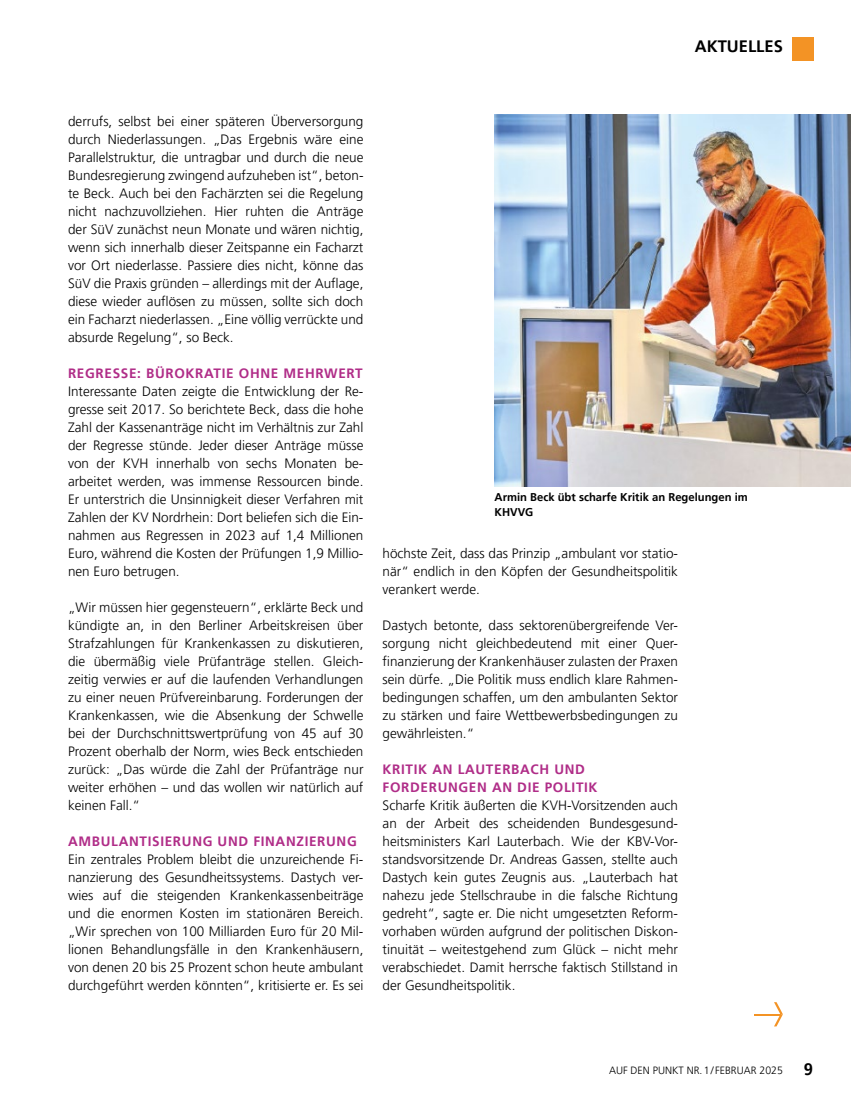
<style>
.page{position:relative;width:851px;height:1106px;background:#fff}
.page>*{position:absolute;margin:0;border:0;box-sizing:border-box;transform-origin:0 0}
.t1{font:700 16.5px "Frutiger LT Pro";color:#000}
.t2{font:300 13.5px/18px "Frutiger LT Pro";color:#000;text-align:justify}
.t3{font:700 13.5px/18px "Frutiger LT Pro";letter-spacing:.05em;color:#b02d88}
.t4{font:700 11.25px/15px "Frutiger LT Pro";color:#000}
.t5{font:300 10.5px "Frutiger LT Pro";color:#000}
</style>
<div class="page">
<hr style="left:754px;top:1013px;width:27px;height:2px;background:#f39325">
<svg style="left:773px;top:1002px;width:9px;height:24px"></svg>
<img style="left:494px;top:115px;width:356px;height:371px">
<div style="left:792px;top:37px;width:22px;height:24px;background:#f39325"></div>
<p class="t1" style="left:694px;top:36px;width:90px">AKTUELLES</p>
<p class="t2" style="left:68px;top:112px;width:297px">derrufs, selbst bei einer späteren Überversorgung durch Niederlassungen. „Das Ergebnis wäre eine Parallelstruktur, die untragbar und durch die neue Bundesregierung zwingend aufzuheben ist“, beton&shy;te Beck. Auch bei den Fachärzten sei die Regelung nicht nachzuvollziehen. Hier ruhten die Anträge der SüV zunächst neun Monate und wären nichtig, wenn sich innerhalb dieser Zeitspanne ein Facharzt vor Ort niederlasse. Passiere dies nicht, könne das SüV die Praxis gründen – allerdings mit der Auflage, diese wieder auflösen zu müssen, sollte sich doch ein Facharzt niederlassen. „Eine völlig verrückte und absurde Regelung“, so Beck.</p>
<p class="t3" style="left:68px;top:364px;width:296px">REGRESSE: BÜROKRATIE OHNE MEHRWERT</p>
<p class="t2" style="left:68px;top:382px;width:297px">Interessante Daten zeigte die Entwicklung der Re&shy;gresse seit 2017. So berichtete Beck, dass die hohe Zahl der Kassenanträge nicht im Verhältnis zur Zahl der Regresse stünde. Jeder dieser Anträge müsse von der KVH innerhalb von sechs Monaten be&shy;arbeitet werden, was immense Ressourcen binde.<br>Er unterstrich die Unsinnigkeit dieser Verfahren mit Zahlen der KV Nordrhein: Dort beliefen sich die Ein&shy;nahmen aus Regressen in 2023 auf 1,4 Millionen Euro, während die Kosten der Prüfungen 1,9 Millio&shy;nen Euro betrugen.</p>
<p class="t2" style="left:68px;top:598px;width:297px">„Wir müssen hier gegensteuern“, erklärte Beck und kündigte an, in den Berliner Arbeitskreisen über Strafzahlungen für Krankenkassen zu diskutieren, die übermäßig viele Prüfanträge stellen. Gleich&shy;zeitig verwies er auf die laufenden Verhandlungen zu einer neuen Prüfvereinbarung. Forderungen der Krankenkassen, wie die Absenkung der Schwelle bei der Durchschnittswertprüfung von 45 auf 30<br>Prozent oberhalb der Norm, wies Beck entschieden zurück: „Das würde die Zahl der Prüfanträge nur weiter erhöhen – und das wollen wir natürlich auf keinen Fall.“</p>
<p class="t3" style="left:68px;top:832px;width:290px">AMBULANTISIERUNG UND FINANZIERUNG</p>
<p class="t2" style="left:68px;top:850px;width:297px">Ein zentrales Problem bleibt die unzureichende Fi&shy;nanzierung des Gesundheitssystems. Dastych ver&shy;wies auf die steigenden Krankenkassenbeiträge und die enormen Kosten im stationären Bereich. „Wir sprechen von 100 Milliarden Euro für 20 Mil&shy;lionen Behandlungsfälle in den Krankenhäusern, von denen 20 bis 25 Prozent schon heute ambulant durchgeführt werden könnten“, kritisierte er. Es sei</p>
<p class="t4" style="left:494px;top:489px;width:255px">Armin Beck übt scharfe Kritik an Regelungen im<br>KHVVG</p>
<p class="t2" style="left:382px;top:544px;width:297px">höchste Zeit, dass das Prinzip „ambulant vor statio&shy;när“ endlich in den Köpfen der Gesundheitspolitik verankert werde.</p>
<p class="t2" style="left:382px;top:616px;width:297px">Dastych betonte, dass sektorenübergreifende Ver&shy;sorgung nicht gleichbedeutend mit einer Quer&shy;finanzierung der Krankenhäuser zulasten der Praxen sein dürfe. „Die Politik muss endlich klare Rahmen&shy;bedingungen schaffen, um den ambulanten Sektor zu stärken und faire Wettbewerbsbedingungen zu gewährleisten.“</p>
<p class="t3" style="left:382px;top:760px;width:216px">KRITIK AN LAUTERBACH UND<br>FORDERUNGEN AN DIE POLITIK</p>
<p class="t2" style="left:382px;top:796px;width:297px">Scharfe Kritik äußerten die KVH-Vorsitzenden auch an der Arbeit des scheidenden Bundesgesund&shy;heitsministers Karl Lauterbach. Wie der KBV-Vor&shy;standsvorsitzende Dr. Andreas Gassen, stellte auch Dastych kein gutes Zeugnis aus. „Lauterbach hat nahezu jede Stellschraube in die falsche Richtung gedreht“, sagte er. Die nicht umgesetzten Reform&shy;vorhaben würden aufgrund der politischen Diskon&shy;tinuität – weitestgehend zum Glück – nicht mehr verabschiedet. Damit herrsche faktisch Stillstand in der Gesundheitspolitik.</p>
<p class="t5" style="left:609px;top:1064px;width:175px">AUF DEN PUNKT NR.1/ FEBRUAR 2025</p>
<p class="t1" style="left:803px;top:1059px;width:11px">9</p>
</div>
